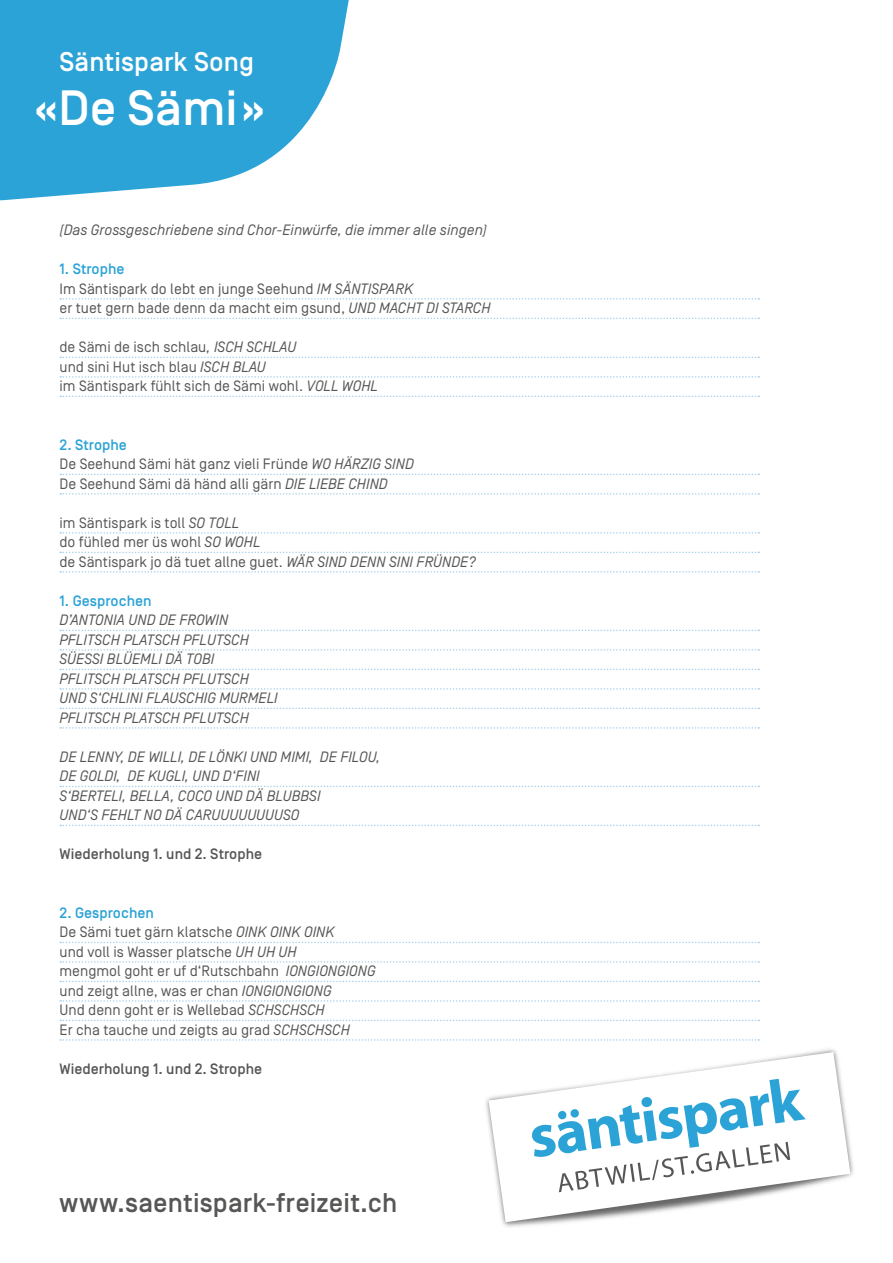
<style>
.page{position:relative;width:893px;height:1263px;background:#fff}
.page>*{position:absolute;margin:0;border:0;box-sizing:border-box;transform-origin:0 0}
.t1{font:500 49.5px "Simplon Norm";letter-spacing:.005em;color:#fff}
.t2{font:500 27px "Simplon Norm";letter-spacing:.005em;color:#565655}
.t3{font:500 27px "Simplon Norm";letter-spacing:.005em;color:#fff}
.t4{font:15px/19.5px "Simplon Norm";color:#565655}
.t5{font:italic 15px/19.5px "Simplon Norm";color:#565655}
.t6{font:500 15px "Simplon Norm";color:#565655}
.t7{font:500 15px "Simplon Norm";color:#2ca3d6}
.s1{font-weight:500;color:#2ca3d6}
.s2{font-style:italic}
</style>
<div class="page">
<img style="left:486px;top:1049px;width:367px;height:178px">
<svg style="left:488px;top:1052px;width:362px;height:170px"></svg>
<svg style="left:531px;top:1079px;width:275px;height:113px"></svg>
<svg style="left:0;top:0;width:349px;height:201px;fill:#2ca3d6"></svg>
<svg style="left:60px;top:298px;width:699px;height:2px"></svg>
<svg style="left:60px;top:318px;width:699px;height:1px"></svg>
<svg style="left:60px;top:357px;width:699px;height:1px"></svg>
<svg style="left:60px;top:376px;width:699px;height:2px"></svg>
<svg style="left:60px;top:396px;width:699px;height:1px"></svg>
<svg style="left:60px;top:474px;width:699px;height:1px"></svg>
<svg style="left:60px;top:493px;width:699px;height:2px"></svg>
<svg style="left:60px;top:532px;width:699px;height:2px"></svg>
<svg style="left:60px;top:552px;width:699px;height:1px"></svg>
<svg style="left:60px;top:571px;width:699px;height:2px"></svg>
<svg style="left:60px;top:630px;width:699px;height:1px"></svg>
<svg style="left:60px;top:649px;width:699px;height:2px"></svg>
<svg style="left:60px;top:669px;width:699px;height:1px"></svg>
<svg style="left:60px;top:688px;width:699px;height:2px"></svg>
<svg style="left:60px;top:708px;width:699px;height:1px"></svg>
<svg style="left:60px;top:727px;width:699px;height:2px"></svg>
<svg style="left:60px;top:786px;width:699px;height:1px"></svg>
<svg style="left:60px;top:825px;width:699px;height:1px"></svg>
<svg style="left:60px;top:942px;width:699px;height:1px"></svg>
<svg style="left:60px;top:961px;width:699px;height:2px"></svg>
<svg style="left:60px;top:981px;width:699px;height:1px"></svg>
<svg style="left:60px;top:1000px;width:699px;height:2px"></svg>
<svg style="left:60px;top:1020px;width:699px;height:1px"></svg>
<svg style="left:60px;top:1039px;width:699px;height:2px"></svg>
<h2 class="t3" style="left:59px;top:47px;width:196px">Säntispark Song</h2>
<h1 class="t1" style="left:34px;top:82px;width:233px">«De Sämi»</h1>
<p class="t5" style="left:60px;top:221px;width:429px">(Das Grossgeschriebene sind Chor-Einwürfe, die immer alle singen)</p>
<p class="t4" style="left:60px;top:260px;width:432px"><span class="s1">1. Strophe<br></span>Im Säntispark do lebt en junge Seehund <span class="s2">IM SÄNTISPARK<br></span>er tuet gern bade denn da macht eim gsund, <span class="s2">UND MACHT DI STARCH</span></p>
<p class="t4" style="left:60px;top:338px;width:320px">de Sämi de isch schlau<span class="s2">, ISCH SCHLAU<br></span>und sini Hut isch blau <span class="s2">ISCH BLAU<br></span>im Säntispark fühlt sich de Sämi wohl. <span class="s2">VOLL WOHL</span></p>
<p class="t4" style="left:60px;top:435px;width:356px"><span class="s1">2. Strophe<br></span>De Seehund Sämi hät ganz vieli Fründe <span class="s2">WO HÄRZIG SIND<br></span>De Seehund Sämi dä händ alli gärn <span class="s2">DIE LIEBE CHIND</span></p>
<p class="t4" style="left:60px;top:513px;width:418px">im Säntispark is toll <span class="s2">SO TOLL<br></span>do fühled mer üs wohl <span class="s2">SO WOHL<br></span>de Säntispark jo dä tuet allne guet. <span class="s2">WÄR SIND DENN SINI FRÜNDE?</span></p>
<p class="t7" style="left:60px;top:593px;width:94px">1. Gesprochen</p>
<p class="t5" style="left:60px;top:611px;width:220px">D’ANTONIA UND DE FROWIN<br>PFLITSCH PLATSCH PFLUTSCH<br>SÜESSI BLÜEMLI DÄ TOBI<br>PFLITSCH PLATSCH PFLUTSCH<br>UND S‘CHLINI FLAUSCHIG MURMELI<br>PFLITSCH PLATSCH PFLUTSCH</p>
<p class="t5" style="left:60px;top:747px;width:322px">DE LENNY, DE WILLI, DE LÖNKI UND MIMI, DE FILOU, DE GOLDI, DE KUGLI, UND D‘FINI<br>S‘BERTELI, BELLA, COCO UND DÄ BLUBBSI<br>UND‘S FEHLT NO DÄ CARUUUUUUUUSO</p>
<p class="t6" style="left:60px;top:846px;width:204px">Wiederholung 1. und 2. Strophe</p>
<p class="t4" style="left:60px;top:903px;width:318px"><span class="s1">2. Gesprochen<br></span>De Sämi tuet gärn klatsche <span class="s2">OINK OINK OINK<br></span>und voll is Wasser platsche <span class="s2">UH UH UH<br></span>mengmol goht er uf d‘Rutschbahn <span class="s2">IONGIONGIONG </span>und zeigt allne, was er chan <span class="s2">IONGIONGIONG<br></span>Und denn goht er is Wellebad <span class="s2">SCHSCHSCH<br></span>Er cha tauche und zeigts au grad <span class="s2">SCHSCHSCH</span></p>
<p class="t6" style="left:60px;top:1061px;width:204px">Wiederholung 1. und 2. Strophe</p>
<h2 class="t2" style="left:60px;top:1188px;width:339px">www.saentispark-freizeit.ch</h2>
</div>
